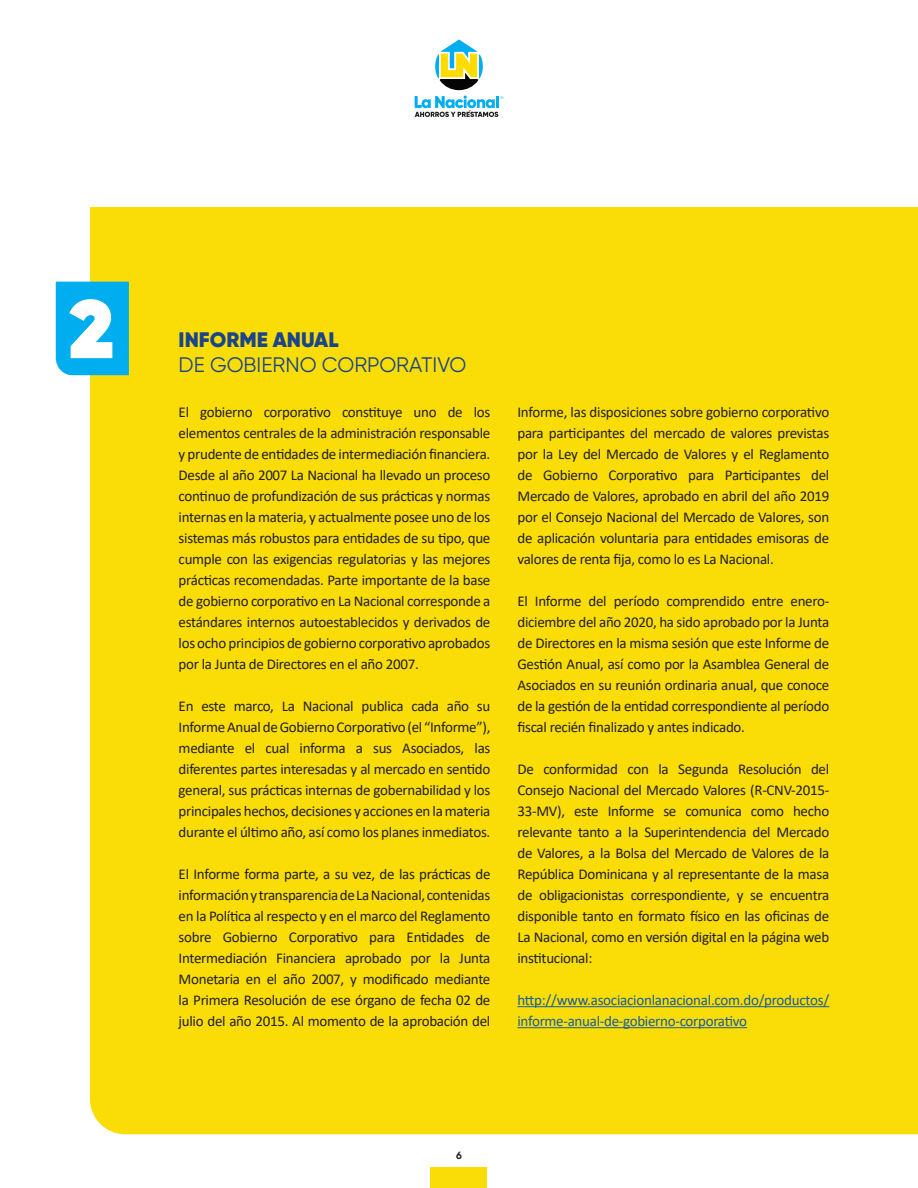
<style>
.page{position:relative;width:918px;height:1188px;background:#fff}
.page>*{position:absolute;margin:0;border:0;box-sizing:border-box;transform-origin:0 0}
.t1{font:800 82.5px "Gilroy";color:#fff}
.t2{font:21px "Gilroy";color:#1b4489}
.t3{font:900 21px "Gilroy";color:#1b4489}
.t4{font:15px/21px "Calibri";letter-spacing:-.02em;color:#231f20;text-align:justify}
.t5{font:15px/21px "Calibri";letter-spacing:-.02em;color:#175d9e}
.t6{font:700 10.5px "Gilroy";color:#231f20}
</style>
<div class="page">
<div style="left:430px;top:1167px;width:56px;height:21px;background:#fadd06"></div>
<svg style="left:415px;top:39px;width:88px;height:78px"></svg>
<div style="left:90px;top:207px;width:828px;height:927px;background:#fadd06"></div>
<hr style="left:518px;top:1006px;width:311px;height:1px;background:#175d9e">
<hr style="left:518px;top:1027px;width:229px;height:1px;background:#175d9e">
<div style="left:56px;top:282px;width:73px;height:93px;background:#00aeef"></div>
<h1 class="t1" style="left:69px;top:277px;width:47px">2</h1>
<h2 class="t3" style="left:179px;top:326px;width:161px">INFORME ANUAL</h2>
<h2 class="t2" style="left:179px;top:352px;width:289px">DE GOBIERNO CORPORATIVO</h2>
<p class="t4" style="left:179px;top:401px;width:313px">El gobierno corporativo constituye uno de los elementos centrales de la administración responsable y prudente de entidades de intermediación financiera.<br>Desde al año 2007 La Nacional ha llevado un proceso continuo de profundización de sus prácticas y normas internas en la materia, y actualmente posee uno de los sistemas más robustos para entidades de su tipo, que cumple con las exigencias regulatorias y las mejores prácticas recomendadas. Parte importante de la base de gobierno corporativo en La Nacional corresponde a estándares internos autoestablecidos y derivados de los ocho principios de gobierno corporativo aprobados por la Junta de Directores en el año 2007.</p>
<p class="t4" style="left:179px;top:695px;width:313px">En este marco, La Nacional publica cada año su Informe Anual de Gobierno Corporativo (el “Informe”), mediante el cual informa a sus Asociados, las diferentes partes interesadas y al mercado en sentido general, sus prácticas internas de gobernabilidad y los principales hechos, decisiones y acciones en la materia durante el último año, así como los planes inmediatos.</p>
<p class="t4" style="left:179px;top:863px;width:313px">El Informe forma parte, a su vez, de las prácticas de información y transparencia de La Nacional, contenidas en la Política al respecto y en el marco del Reglamento sobre Gobierno Corporativo para Entidades de Intermediación Financiera aprobado por la Junta Monetaria en el año 2007, y modificado mediante la Primera Resolución de ese órgano de fecha 02 de julio del año 2015. Al momento de la aprobación del</p>
<p class="t4" style="left:518px;top:401px;width:313px">Informe, las disposiciones sobre gobierno corporativo para participantes del mercado de valores previstas por la Ley del Mercado de Valores y el Reglamento de Gobierno Corporativo para Participantes del Mercado de Valores, aprobado en abril del año 2019 por el Consejo Nacional del Mercado de Valores, son de aplicación voluntaria para entidades emisoras de valores de renta fija, como lo es La Nacional.</p>
<p class="t4" style="left:518px;top:590px;width:313px">El Informe del período comprendido entre enero&shy;diciembre del año 2020, ha sido aprobado por la Junta de Directores en la misma sesión que este Informe de Gestión Anual, así como por la Asamblea General de Asociados en su reunión ordinaria anual, que conoce de la gestión de la entidad correspondiente al período fiscal recién finalizado y antes indicado.</p>
<p class="t4" style="left:518px;top:758px;width:313px">De conformidad con la Segunda Resolución del Consejo Nacional del Mercado Valores (R-CNV-2015- 33-MV), este Informe se comunica como hecho relevante tanto a la Superintendencia del Mercado de Valores, a la Bolsa del Mercado de Valores de la República Dominicana y al representante de la masa de obligacionistas correspondiente, y se encuentra disponible tanto en formato físico en las oficinas de La Nacional, como en versión digital en la página web institucional:</p>
<p class="t5" style="left:518px;top:989px;width:313px">http://www.asociacionlanacional.com.do/productos/ informe-anual-de-gobierno-corporativo</p>
<p class="t6" style="left:456px;top:1149px;width:7px">6</p>
</div>
